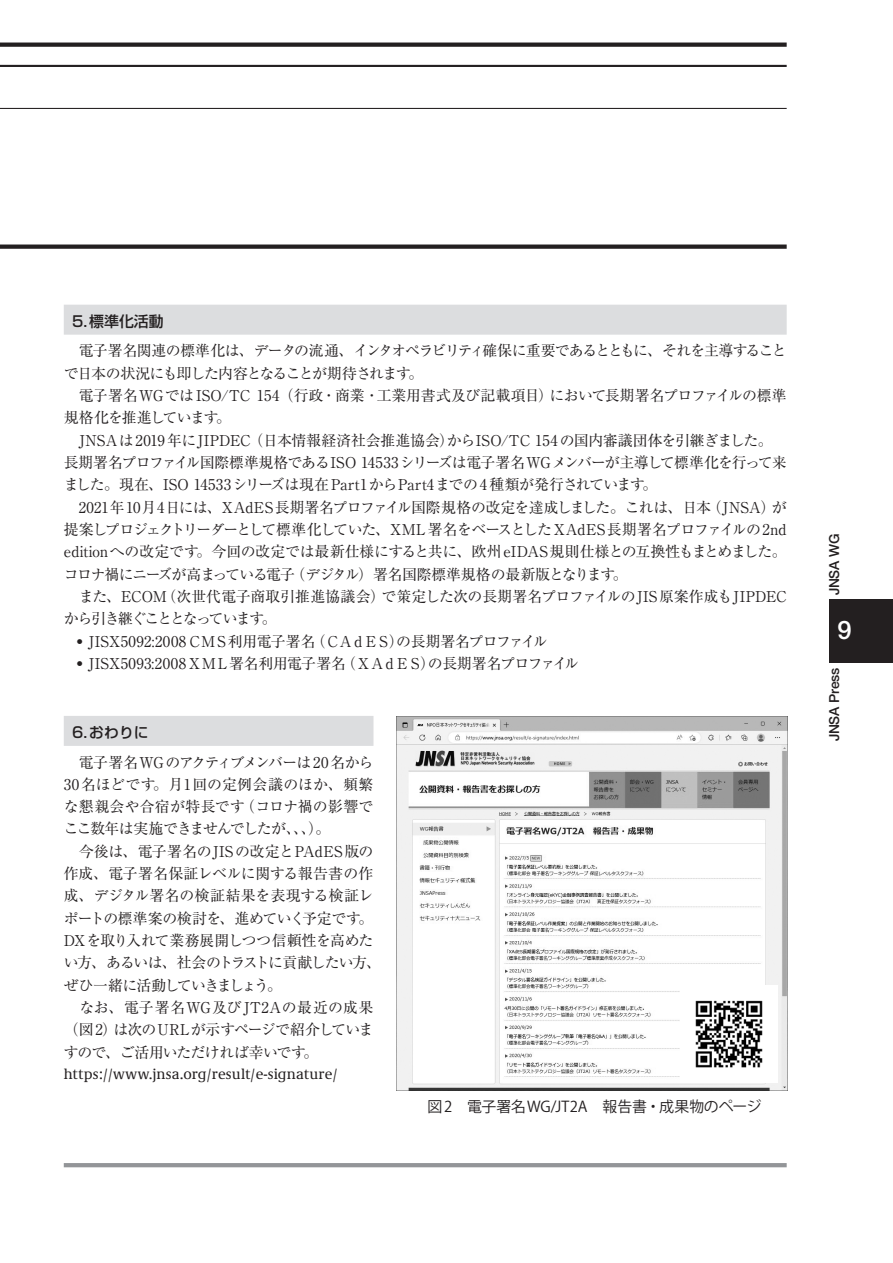
<style>
.page{position:relative;width:893px;height:1263px;background:#fff}
.page>*{position:absolute;margin:0;border:0;box-sizing:border-box;transform-origin:0 0}
.t1{font:500 25.5px "Helvetica Neue LT Pro";color:#fff}
.t2{font:14.85px/22.4px "Ryumin Pro";letter-spacing:-.025em;color:#231f20}
.t3{font:500 14.85px "Demos EF";letter-spacing:.01em;color:#231f20}
.t4{font:14.85px "Koz Go Pro";letter-spacing:-.005em;color:#231f20}
.t5{font:500 14.85px "Shin Go Pro";color:#231f20}
.t6{font:500 13.8px "Helvetica Neue LT Pro";letter-spacing:-.02em;color:#231f20}
</style>
<div class="page">
<hr style="left:64px;top:1163px;width:723px;height:4px;background:#939598">
<div style="left:829px;top:600px;width:64px;height:63px;background:#231f20"></div>
<svg style="left:0;top:43px;width:787px;height:4px;background:#2f2b2c"></svg>
<hr style="left:0;top:65px;width:787px;height:2px;background:#231f20">
<hr style="left:0;top:108px;width:787px;height:1px;background:#231f20">
<div style="left:0;top:244px;width:787px;height:5px;background:#231f20"></div>
<div style="left:64px;top:305px;width:723px;height:30px;background:#dcdddf"></div>
<div style="left:64px;top:716px;width:309px;height:30px;background:#dcdddf"></div>
<img style="left:396px;top:716px;width:391px;height:375px">
<div style="left:680px;top:985px;width:98px;height:98px;background:#fff"></div>
<img style="left:695px;top:1000px;width:68px;height:68px">
<p class="t5" style="left:72px;top:309px;width:93px">5.標準化活動</p>
<p class="t2" style="left:64px;top:338px;width:724px">　電子署名関連の標準化は、データの流通、インタオペラビリティ確保に重要であるとともに、それを主導することで日本の状況にも即した内容となることが期待されます。<br>　電子署名WGではISO/TC 154 （行政・商業・工業用書式及び記載項目）において長期署名プロファイルの標準規格化を推進しています。<br>　JNSAは2019年にJIPDEC （日本情報経済社会推進協会）からISO/TC 154の国内審議団体を引継ぎました。長期署名プロファイル国際標準規格であるISO 14533シリーズは電子署名WGメンバーが主導して標準化を行って来ました。現在、ISO 14533シリーズは現在 Part1からPart4までの4 種類が発行されています。<br>　2021年10月4日には、XAdES長期署名プロファイル国際規格の改定を達成しました。これは、日本（JNSA）が提案しプロジェクトリーダーとして標準化していた、XML 署名をベースとした XAdES 長期署名プロファイルの2nd editionへの改定です。今回の改定では最新仕様にすると共に、欧州eIDAS規則仕様との互換性もまとめました。コロナ禍にニーズが高まっている電子（デジタル）署名国際標準規格の最新版となります。<br>　また、ECOM（次世代電子商取引推進協議会）で策定した次の長期署名プロファイルのJIS原案作成もJIPDECから引き継ぐこととなっています。</p>
<p class="t2" style="left:77px;top:629px;width:473px">• JISX5092:2008ＣＭＳ利用電子署名（ＣＡｄＥＳ）の長期署名プロファイル</p>
<p class="t2" style="left:77px;top:651px;width:504px">• JISX5093:2008ＸＭＬ署名利用電子署名（ＸＡｄＥＳ）の長期署名プロファイル</p>
<p class="t5" style="left:72px;top:720px;width:78px">6.おわりに</p>
<p class="t2" style="left:64px;top:750px;width:319px">　電子署名WG のアクティブメンバーは 20 名から<br>30名ほどです。月1回の定例会議のほか、頻繁な懇親会や合宿が特長です（コロナ禍の影響でここ数年は実施できませんでしたが、、、）。<br>　今後は、電子署名のJISの改定とPAdES版の作成、電子署名保証レベルに関する報告書の作成、デジタル署名の検証結果を表現する検証レポートの標準案の検討を、進めていく予定です。<br>DXを取り入れて業務展開しつつ信頼性を高めたい方、あるいは、社会のトラストに貢献したい方、ぜひ一緒に活動していきましょう。<br>　なお、電子署名WG及びJT2Aの最近の成果（図 2）は次のURLが示すページで紹介していますので、ご活用いただければ幸いです。</p>
<p class="t3" style="left:64px;top:1066px;width:276px">https://www.jnsa.org/result/e-signature/</p>
<p class="t4" style="left:428px;top:1097px;width:335px">図 2　電子署名WG/JT2A　報告書・成果物のページ</p>
<p class="t6" style="left:826px;top:595px;width:64px;rotate:-90deg">JNSA WG</p>
<h1 class="t1" style="left:837px;top:614px;width:16px">9</h1>
<p class="t6" style="left:826px;top:741px;width:75px;rotate:-90deg">JNSA Press</p>
</div>
